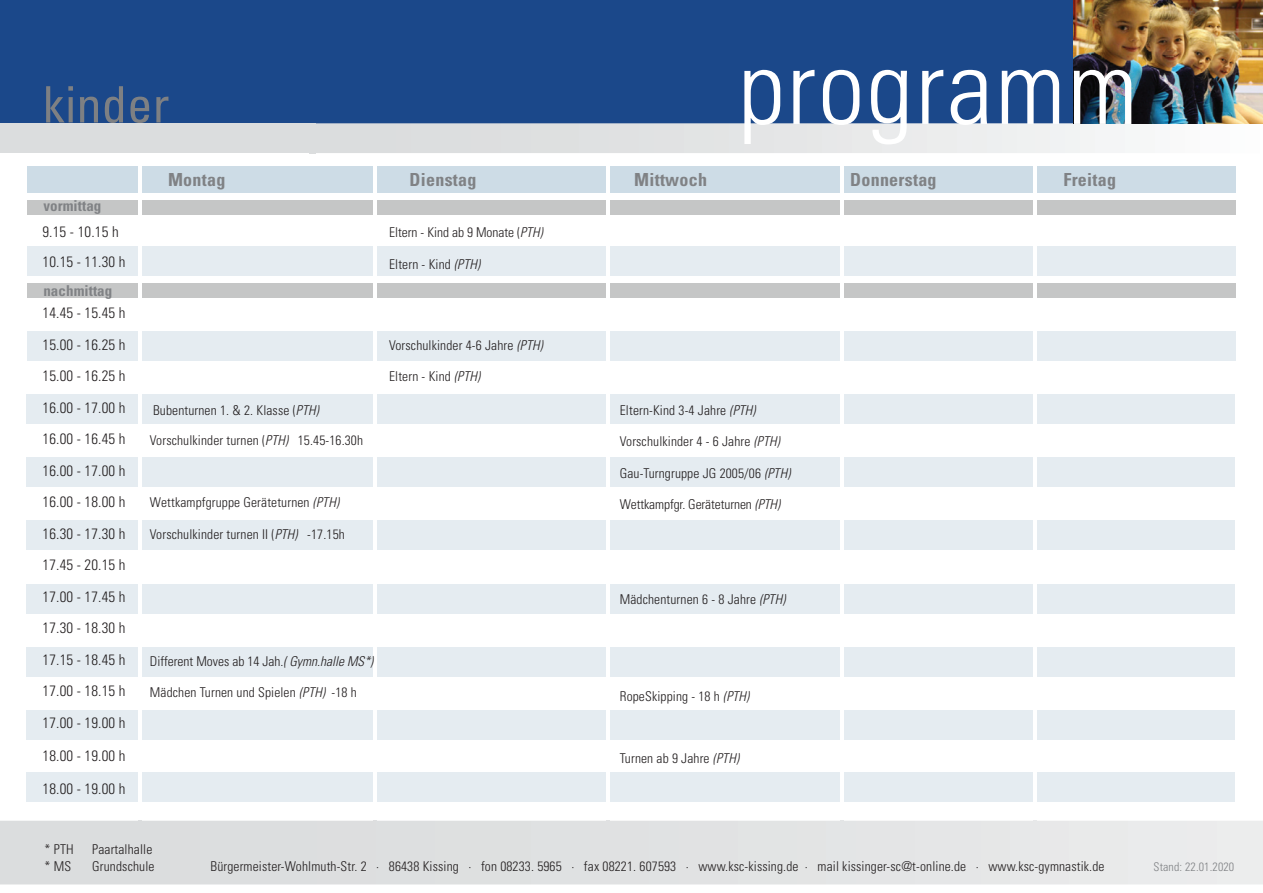
<style>
.page{position:relative;width:1263px;height:893px;background:#fff}
.page>*{position:absolute;margin:0;border:0;box-sizing:border-box;transform-origin:0 0}
.t1{font:300 condensed 105px "Univers LT Std";letter-spacing:.02em;color:#fff}
.t2{font:condensed 50.25px "Univers LT Std";letter-spacing:.005em;color:#7e8083}
.t3{font:700 condensed 18px "Univers LT Std";letter-spacing:.015em;color:#808285}
.t4{font:300 condensed 15px/31.5px "Univers LT Std";letter-spacing:.01em;color:#231f20}
.t5{font:700 condensed 15px "Univers LT Std";letter-spacing:.005em;color:#808285}
.t6{font:300 condensed 13.5px "Univers LT Std";letter-spacing:.01em;color:#231f20}
.t7{font:300 condensed 12px "Univers LT Std";letter-spacing:.01em;color:#808285}
.s1{font-style:italic}
</style>
<div class="page">
<div style="left:0;top:0;width:1263px;height:123px;background:#1b488a"></div>
<div style="left:0;top:123px;width:316px;height:30px;background:#dbddde"></div>
<svg style="left:316px;top:123px;width:809px;height:30px;background:#e2e4e5"></svg>
<div style="left:27px;top:166px;width:1208px;height:26px;background:#cddce6"></div>
<div style="left:27px;top:200px;width:1208px;height:15px;background:#c5c6c6"></div>
<div style="left:27px;top:283px;width:1208px;height:15px;background:#c5c6c6"></div>
<div style="left:27px;top:246px;width:1208px;height:30px;background:#e5ecf1"></div>
<div style="left:27px;top:331px;width:1208px;height:29px;background:#e5ecf1"></div>
<div style="left:27px;top:394px;width:1208px;height:30px;background:#e5ecf1"></div>
<div style="left:27px;top:457px;width:1208px;height:30px;background:#e5ecf1"></div>
<div style="left:27px;top:520px;width:1208px;height:30px;background:#e5ecf1"></div>
<div style="left:27px;top:584px;width:1208px;height:29px;background:#e5ecf1"></div>
<div style="left:27px;top:647px;width:1208px;height:30px;background:#e5ecf1"></div>
<div style="left:27px;top:710px;width:1208px;height:30px;background:#e5ecf1"></div>
<div style="left:27px;top:772px;width:1208px;height:29px;background:#e5ecf1"></div>
<hr style="left:138px;top:161px;width:3px;height:663px;background:#fff">
<hr style="left:373px;top:161px;width:3px;height:663px;background:#fff">
<hr style="left:606px;top:161px;width:3px;height:663px;background:#fff">
<hr style="left:840px;top:161px;width:3px;height:663px;background:#fff">
<hr style="left:1033px;top:161px;width:3px;height:663px;background:#fff">
<img style="left:1074px;top:0;width:189px;height:124px">
<svg style="left:0;top:821px;width:1263px;height:63px;background:#e1e2e3"></svg>
<h2 class="t2" style="left:43px;top:73px;width:128px">kinder</h2>
<h1 class="t1" style="left:738px;top:24px;width:401px">programm</h1>
<p class="t5" style="left:43px;top:197px;width:60px">vormittag</p>
<p class="t4" style="left:43px;top:217px;width:85px;line-height:30px">9.15 - 10.15 h<br>10.15 - 11.30 h</p>
<p class="t5" style="left:43px;top:281px;width:71px">nachmittag</p>
<p class="t4" style="left:43px;top:297px;width:85px;text-align:justify">14.45 - 15.45 h 15.00 - 16.25 h 15.00 - 16.25 h 16.00 - 17.00 h 16.00 - 16.45 h 16.00 - 17.00 h 16.00 - 18.00 h 16.30 - 17.30 h 17.45 - 20.15 h 17.00 - 17.45 h 17.30 - 18.30 h 17.15 - 18.45 h 17.00 - 18.15 h 17.00 - 19.00 h</p>
<p class="t4" style="left:43px;top:740px;width:85px">18.00 - 19.00 h</p>
<p class="t4" style="left:43px;top:773px;width:85px">18.00 - 19.00 h</p>
<h3 class="t3" style="left:168px;top:169px;width:59px">Montag</h3>
<h3 class="t3" style="left:410px;top:169px;width:68px">Dienstag</h3>
<h3 class="t3" style="left:634px;top:169px;width:74px">Mittwoch</h3>
<h3 class="t3" style="left:850px;top:169px;width:88px">Donnerstag</h3>
<h3 class="t3" style="left:1063px;top:169px;width:54px">Freitag</h3>
<p class="t6" style="left:389px;top:224px;width:155px">Eltern - Kind ab 9 Monate (<span class="s1">PTH)</span></p>
<p class="t6" style="left:389px;top:256px;width:93px">Eltern - Kind <span class="s1">(PTH)</span></p>
<p class="t6" style="left:153px;top:402px;width:167px">Bubenturnen 1. &amp; 2. Klasse (<span class="s1">PTH)</span></p>
<p class="t6" style="left:150px;top:432px;width:215px">Vorschulkinder turnen (<span class="s1">PTH)</span> 15.45-16.30h</p>
<p class="t6" style="left:150px;top:495px;width:191px">Wettkampfgruppe Geräteturnen <span class="s1">(PTH)</span></p>
<p class="t6" style="left:150px;top:526px;width:196px">Vorschulkinder turnen II (<span class="s1">PTH)</span> -17.15h</p>
<p class="t6" style="left:389px;top:337px;width:155px">Vorschulkinder 4-6 Jahre <span class="s1">(PTH)</span></p>
<p class="t6" style="left:389px;top:368px;width:93px">Eltern - Kind <span class="s1">(PTH)</span></p>
<p class="t6" style="left:150px;top:654px;width:225px">Different Moves ab 14 Jah.<span class="s1">( Gymn.halle MS*)</span></p>
<p class="t6" style="left:150px;top:684px;width:208px">Mädchen Turnen und Spielen <span class="s1">(PTH)</span> -18 h</p>
<p class="t6" style="left:620px;top:402px;width:137px">Eltern-Kind 3-4 Jahre <span class="s1">(PTH)</span></p>
<p class="t6" style="left:620px;top:433px;width:162px">Vorschulkinder 4 - 6 Jahre <span class="s1">(PTH)</span></p>
<p class="t6" style="left:620px;top:465px;width:172px">Gau-Turngruppe JG 2005/06 <span class="s1">(PTH)</span></p>
<p class="t6" style="left:620px;top:496px;width:162px">Wettkampfgr. Geräteturnen <span class="s1">(PTH)</span></p>
<p class="t6" style="left:620px;top:591px;width:167px">Mädchenturnen 6 - 8 Jahre <span class="s1">(PTH)</span></p>
<p class="t6" style="left:620px;top:688px;width:131px">RopeSkipping - 18 h <span class="s1">(PTH)</span></p>
<p class="t6" style="left:620px;top:750px;width:121px">Turnen ab 9 Jahre <span class="s1">(PTH)</span></p>
<p class="t6" style="left:45px;top:841px;width:31px">* PTH</p>
<p class="t6" style="left:92px;top:841px;width:62px">Paartalhalle</p>
<p class="t6" style="left:45px;top:858px;width:28px">* MS</p>
<p class="t6" style="left:92px;top:858px;width:64px">Grundschule</p>
<p class="t6" style="left:210px;top:858px;width:895px">Bürgermeister-Wohlmuth-Str. 2 · 86438 Kissing · fon 08233. 5965 · fax 08221. 607593 · www.ksc-kissing.de · mail kissinger-sc@t-online.de · www.ksc-gymnastik.de</p>
<p class="t7" style="left:1153px;top:860px;width:82px">Stand: 22.01.2020</p>
</div>
